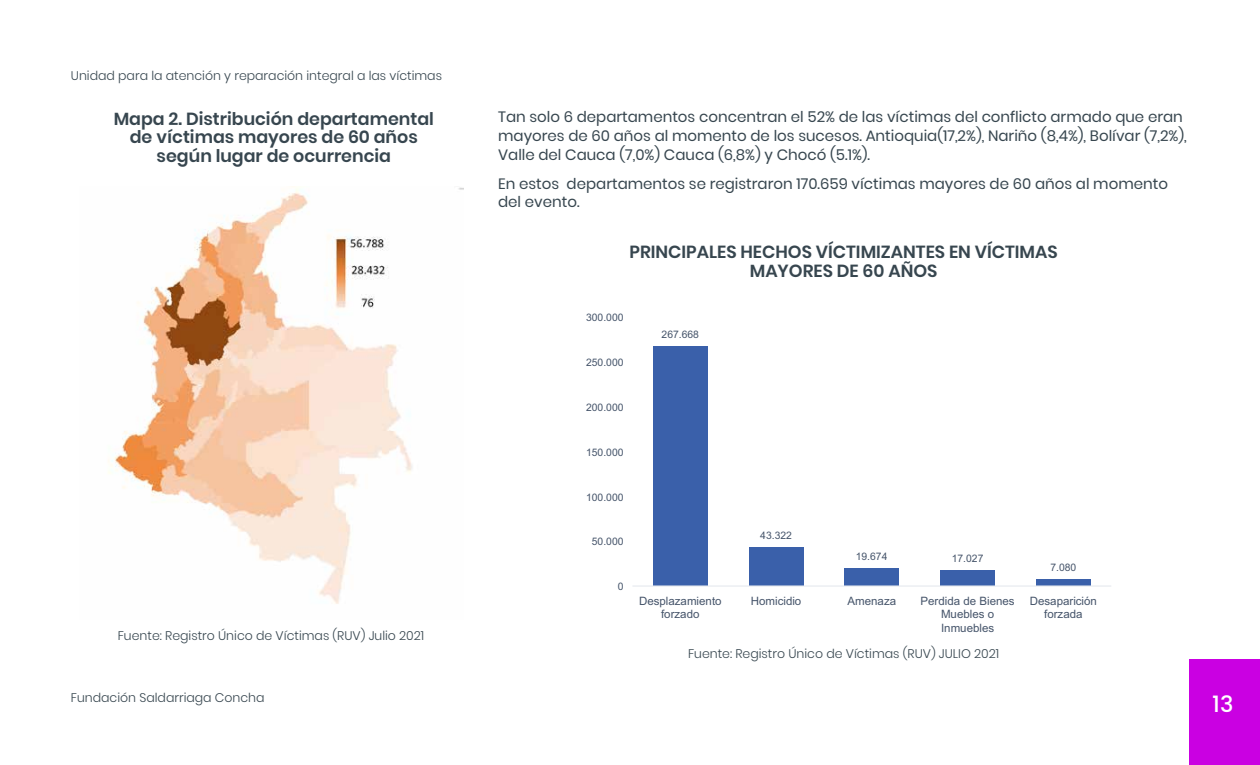
<style>
.page{position:relative;width:1260px;height:765px;background:#fff}
.page>*{position:absolute;margin:0;border:0;box-sizing:border-box;transform-origin:0 0}
.t1{font:500 22.5px "Poppins";color:#fff}
.t2{font:600 17.5px/18.8px "Poppins";color:#37464f;text-align:center}
.t3{font:15px/18.8px "Poppins";color:#37464f}
.t4{font:300 12.5px "Poppins";color:#37464f}
.t5{font:11.5px/13.9px "Arial";color:#45546a;text-align:center}
.t6{font:10.38px "Arial";color:#45546a}
</style>
<div class="page">
<div style="left:1189px;top:659px;width:71px;height:106px;background:#ca00e2"></div>
<img style="left:108px;top:187px;width:356px;height:417px">
<div style="left:653px;top:346px;width:55px;height:240px;background:#3a60aa"></div>
<div style="left:749px;top:547px;width:54px;height:39px;background:#3a60aa"></div>
<div style="left:845px;top:568px;width:54px;height:18px;background:#3a60aa"></div>
<div style="left:940px;top:571px;width:55px;height:15px;background:#3a60aa"></div>
<div style="left:1036px;top:580px;width:55px;height:6px;background:#3a60aa"></div>
<hr style="left:632px;top:585px;width:479px;height:2px;background:#e6eaef">
<p class="t4" style="left:71px;top:69px;width:373px">Unidad para la atención y reparación integral a las víctimas</p>
<p class="t2" style="left:114px;top:109px;width:322px">Mapa 2. Distribución departamental de víctimas mayores de 60 años según lugar de ocurrencia</p>
<p class="t4" style="left:118px;top:628px;width:308px">Fuente: Registro Único de Víctimas (RUV) Julio 2021</p>
<p class="t3" style="left:498px;top:107px;width:690px">Tan solo 6 departamentos concentran el 52% de las víctimas del conflicto armado que eran mayores de 60 años al momento de los sucesos. Antioquia(17,2%), Nariño (8,4%), Bolívar (7,2%),<br>Valle del Cauca (7,0%) Cauca (6,8%) y Chocó (5.1%).</p>
<p class="t3" style="left:498px;top:174px;width:671px">En estos departamentos se registraron 170.659 víctimas mayores de 60 años al momento del evento.</p>
<p class="t2" style="left:630px;top:243px;width:430px">PRINCIPALES HECHOS VÍCTIMIZANTES EN VÍCTIMAS<br>MAYORES DE 60 AÑOS</p>
<p class="t6" style="left:586px;top:311px;width:39px">300.000</p>
<p class="t6" style="left:586px;top:356px;width:39px">250.000</p>
<p class="t6" style="left:586px;top:400px;width:39px">200.000</p>
<p class="t6" style="left:586px;top:445px;width:39px">150.000</p>
<p class="t6" style="left:586px;top:490px;width:39px">100.000</p>
<p class="t6" style="left:592px;top:535px;width:33px">50.000</p>
<p class="t6" style="left:618px;top:580px;width:7px">0</p>
<p class="t6" style="left:662px;top:327px;width:39px">267.668</p>
<p class="t6" style="left:760px;top:528px;width:33px">43.322</p>
<p class="t6" style="left:856px;top:550px;width:33px">19.674</p>
<p class="t6" style="left:952px;top:552px;width:33px">17.027</p>
<p class="t6" style="left:1050px;top:561px;width:27px">7.080</p>
<p class="t5" style="left:639px;top:594px;width:84px">Desplazamiento forzado</p>
<p class="t5" style="left:751px;top:594px;width:52px">Homicidio</p>
<p class="t5" style="left:848px;top:594px;width:50px">Amenaza</p>
<p class="t5" style="left:921px;top:594px;width:96px">Perdida de Bienes<br>Muebles o<br>Inmuebles</p>
<p class="t5" style="left:1030px;top:594px;width:69px">Desaparición forzada</p>
<p class="t4" style="left:688px;top:646px;width:313px">Fuente: Registro Único de Víctimas (RUV) JULIO 2021</p>
<p class="t4" style="left:71px;top:690px;width:195px">Fundación Saldarriaga Concha</p>
<h1 class="t1" style="left:1212px;top:691px;width:23px">13</h1>
</div>
